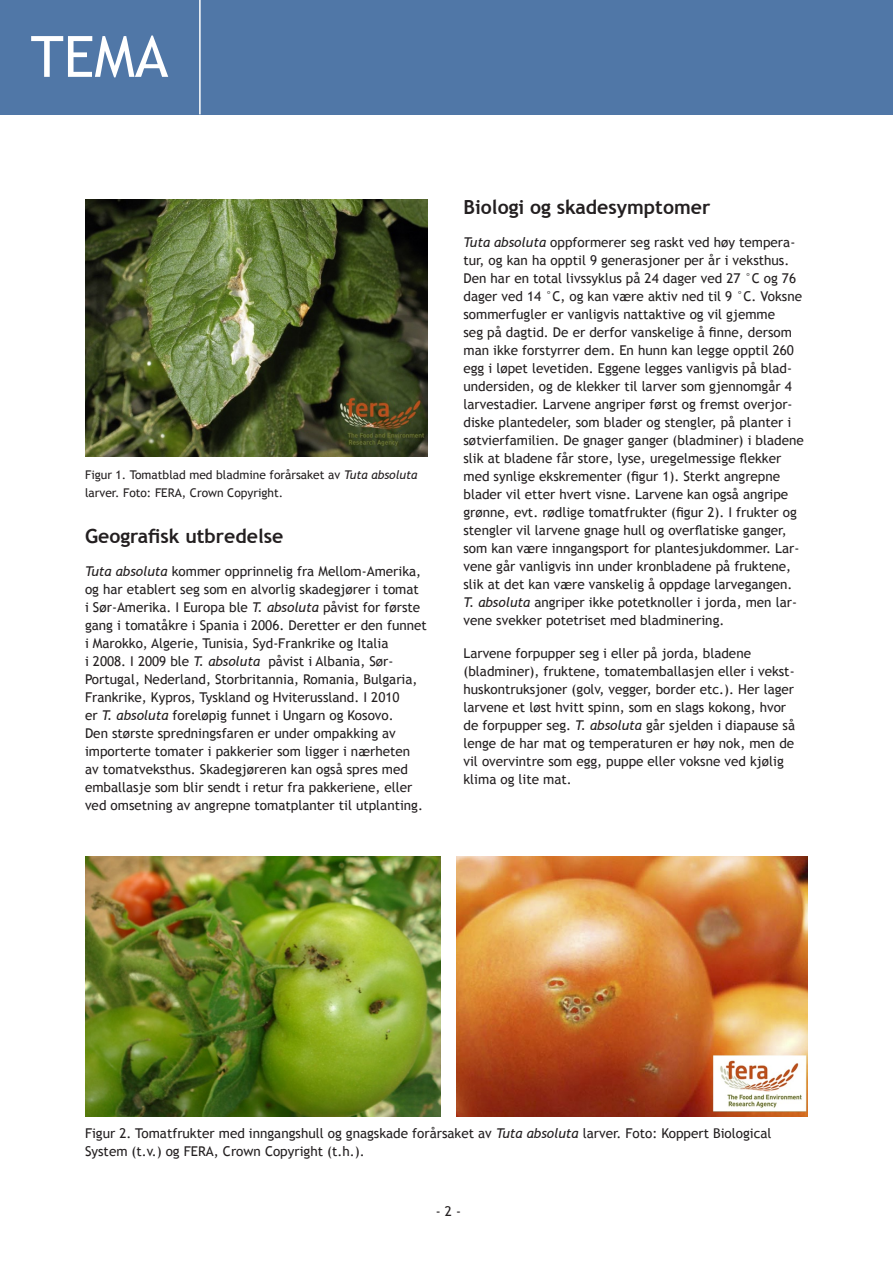
<style>
.page{position:relative;width:893px;height:1263px;background:#fff}
.page>*{position:absolute;margin:0;border:0;box-sizing:border-box;transform-origin:0 0}
.t1{font:57px "Trebuchet MS";color:#fff}
.t2{font:700 19.5px "Trebuchet MS";color:#231f20}
.t3{font:13.5px/18px "Trebuchet MS";color:#231f20}
.t4{font:12px/18px "Trebuchet MS";color:#231f20}
.s1{font-style:italic}
</style>
<div class="page">
<div style="left:0;top:0;width:893px;height:114px;background:#5077a7"></div>
<hr style="left:199px;top:0;width:2px;height:114px;background:#fff">
<img style="left:85px;top:200px;width:343px;height:257px">
<img style="left:85px;top:857px;width:356px;height:259px">
<img style="left:457px;top:857px;width:351px;height:259px">
<p class="t1" style="left:31px;top:23px;width:139px">TEMA</p>
<p class="t4" style="left:85px;top:465px;width:334px">Figur 1. Tomatblad med bladmine forårsaket av <span class="s1">Tuta absoluta </span>larver. Foto: FERA, Crown Copyright.</p>
<p class="t2" style="left:85px;top:524px;width:200px">Geografisk utbredelse</p>
<p class="t3" style="left:85px;top:563px;width:343px"><span class="s1">Tuta absoluta</span> kommer opprinnelig fra Mellom-Amerika, og har etablert seg som en alvorlig skadegjører i tomat<br>i Sør-Amerika. I Europa ble <span class="s1">T. absoluta</span> påvist for første gang i tomatåkre i Spania i 2006. Deretter er den funnet i Marokko, Algerie, Tunisia, Syd-Frankrike og Italia<br>i 2008. I 2009 ble <span class="s1">T. absoluta</span> påvist i Albania, Sør-Portugal, Nederland, Storbritannia, Romania, Bulgaria, Frankrike, Kypros, Tyskland og Hviterussland. I 2010<br>er <span class="s1">T. absoluta</span> foreløpig funnet i Ungarn og Kosovo.<br>Den største spredningsfaren er under ompakking av importerte tomater i pakkerier som ligger i nærheten av tomatveksthus. Skadegjøreren kan også spres med emballasje som blir sendt i retur fra pakkeriene, eller ved omsetning av angrepne tomatplanter til utplanting.</p>
<p class="t2" style="left:463px;top:195px;width:248px">Biologi og skadesymptomer</p>
<p class="t3" style="left:463px;top:234px;width:342px"><span class="s1">Tuta absoluta</span> oppformerer seg raskt ved høy tempera&shy;tur, og kan ha opptil 9 generasjoner per år i veksthus.<br>Den har en total livssyklus på 24 dager ved 27 °C og 76 dager ved 14 °C, og kan være aktiv ned til 9 °C. Voksne sommerfugler er vanligvis nattaktive og vil gjemme<br>seg på dagtid. De er derfor vanskelige å finne, dersom man ikke forstyrrer dem. En hunn kan legge opptil 260 egg i løpet levetiden. Eggene legges vanligvis på blad&shy;undersiden, og de klekker til larver som gjennomgår 4 larvestadier. Larvene angriper først og fremst overjor&shy;diske plantedeler, som blader og stengler, på planter i søtvierfamilien. De gnager ganger (bladminer) i bladene slik at bladene får store, lyse, uregelmessige flekker med synlige ekskrementer (figur 1). Sterkt angrepne blader vil etter hvert visne. Larvene kan også angripe grønne, evt. rødlige tomatfrukter (figur 2). I frukter og stengler vil larvene gnage hull og overflatiske ganger, som kan være inngangsport for plantesjukdommer. Lar&shy;vene går vanligvis inn under kronbladene på fruktene, slik at det kan være vanskelig å oppdage larvegangen.<br><span class="s1">T. absoluta</span> angriper ikke potetknoller i jorda, men lar&shy;vene svekker potetriset med bladminering.</p>
<p class="t3" style="left:463px;top:645px;width:333px">Larvene forpupper seg i eller på jorda, bladene (bladminer), fruktene, tomatemballasjen eller i vekst&shy;huskontruksjoner (golv, vegger, border etc.). Her lager larvene et løst hvitt spinn, som en slags kokong, hvor de forpupper seg. <span class="s1">T. absoluta</span> går sjelden i diapause så lenge de har mat og temperaturen er høy nok, men de vil overvintre som egg, puppe eller voksne ved kjølig klima og lite mat.</p>
<p class="t3" style="left:85px;top:1124px;width:688px">Figur 2. Tomatfrukter med inngangshull og gnagskade forårsaket av <span class="s1">Tuta absoluta</span> larver. Foto: Koppert Biological<br>System (t.v.) og FERA, Crown Copyright (t.h.).</p>
<p class="t3" style="left:436px;top:1202px;width:27px">- 2 -</p>
</div>
